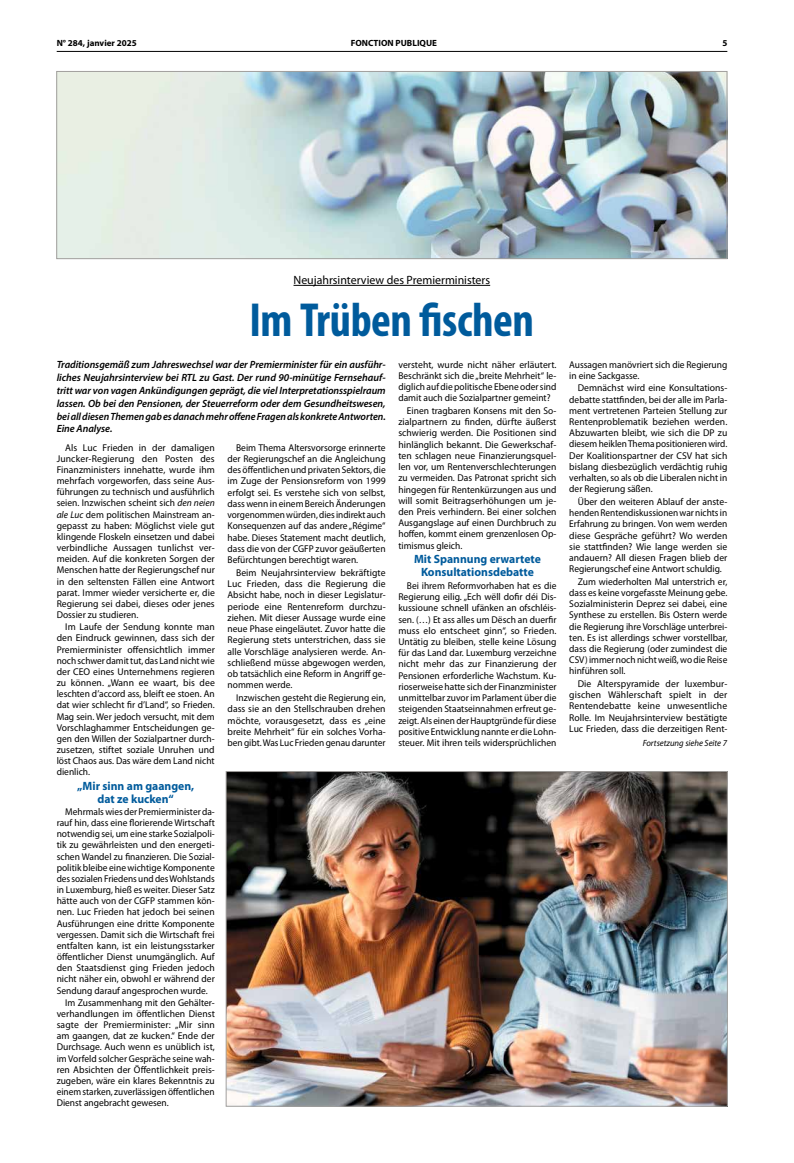
<style>
.page{position:relative;width:794px;height:1163px;background:#fff}
.page>*{position:absolute;margin:0;border:0;box-sizing:border-box;transform-origin:0 0}
.t1{font:700 condensed 48px "Myriad Pro";letter-spacing:-.01em;color:#005b9c}
.t2{font:700 12px/13px "Myriad Pro";color:#005b9c;text-align:center}
.t3{font:12px "Myriad Pro";color:#000}
.t4{font:italic 600 10.5px/12.8px "Myriad Pro";letter-spacing:-.005em;color:#000;text-align:justify}
.t5{font:9.9px/11.2px "Myriad Pro";color:#000;text-align:justify}
.t6{font:9.9px/11.2px "Myriad Pro";color:#000;text-align:justify;scale:.96 1}
.t7{font:9.9px/11.2px "Myriad Pro";color:#000;text-align:justify;scale:.95 1}
.t8{font:700 9px "Myriad Pro";color:#000}
.t9{font:italic 9px "Myriad Pro";color:#000;scale:.96 1}
.s1{font-style:italic}
</style>
<div class="page">
<hr style="left:57px;top:51px;width:670px;height:1px;background:#000">
<img style="left:58px;top:73px;width:667px;height:184px">
<div style="left:56px;top:71px;width:671px;height:188px;border:1px solid #a19f9d"></div>
<hr style="left:293px;top:285px;width:197px;height:1px;background:#000">
<img style="left:228px;top:773px;width:497px;height:331px">
<p class="t8" style="left:57px;top:37px;width:82px">N° 284, janvier 2025</p>
<p class="t8" style="left:351px;top:37px;width:88px">FONCTION PUBLIQUE</p>
<p class="t8" style="left:722px;top:38px;width:6px">5</p>
<p class="t3" style="left:293px;top:273px;width:198px">Neujahrsinterview des Premierministers</p>
<h1 class="t1" style="left:250px;top:290px;width:286px">Im Trüben fischen</h1>
<p class="t4" style="left:57px;top:358px;width:330px">Traditionsgemäß zum Jahreswechsel war der Premierminister für ein ausführ&shy;liches Neujahrsinterview bei RTL zu Gast. Der rund 90-minütige Fernsehauf&shy;tritt war von vagen Ankündigungen geprägt, die viel Interpretationsspielraum lassen. Ob bei den Pensionen, der Steuerreform oder dem Gesundheitswesen, bei all diesen Themen gab es danach mehr offene Fragen als konkrete Antworten.<br>Eine Analyse.</p>
<p class="t5" style="left:57px;top:441px;width:160px;text-indent:9px">Als Luc Frieden in der damaligen Juncker-Regierung den Posten des Finanzministers innehatte, wurde ihm mehrfach vorgeworfen, dass seine Aus&shy;führungen zu technisch und ausführlich seien. Inzwischen scheint sich <span class="s1">den neien ale Luc</span> dem politischen Mainstream an&shy;gepasst zu haben: Möglichst viele gut klingende Floskeln einsetzen und dabei verbindliche Aussagen tunlichst ver&shy;meiden. Auf die konkreten Sorgen der Menschen hatte der Regierungschef nur in den seltensten Fällen eine Antwort parat. Immer wieder versicherte er, die Regierung sei dabei, dieses oder jenes Dossier zu studieren.</p>
<p class="t5" style="left:57px;top:621px;width:160px;text-indent:9px">Im Laufe der Sendung konnte man den Eindruck gewinnen, dass sich der Premierminister offensichtlich immer noch schwer damit tut, das Land nicht wie der CEO eines Unternehmens regieren zu können. „Wann ee waart, bis dee leschten d’accord ass, bleift ee stoen. An dat wier schlecht fir d’Land“, so Frieden.<br>Mag sein. Wer jedoch versucht, mit dem Vorschlaghammer Entscheidungen ge&shy;gen den Willen der Sozialpartner durch&shy;zusetzen, stiftet soziale Unruhen und löst Chaos aus. Das wäre dem Land nicht dienlich.</p>
<p class="t2" style="left:77px;top:778px;width:118px">„Mir sinn am gaangen, dat ze kucken“</p>
<p class="t7" style="left:57px;top:805px;width:168px;text-indent:9px">Mehrmals wies der Premierminister da&shy;rauf hin, dass eine florierende Wirtschaft notwendig sei, um eine starke Sozialpoli&shy;tik zu gewährleisten und den energeti&shy;schen Wandel zu finanzieren. Die Sozial&shy;politik bleibe eine wichtige Komponente des sozialen Friedens und des Wohlstands in Luxemburg, hieß es weiter. Dieser Satz hätte auch von der CGFP stammen kön&shy;nen. Luc Frieden hat jedoch bei seinen Ausführungen eine dritte Komponente vergessen. Damit sich die Wirtschaft frei entfalten kann, ist ein leistungsstarker öffentlicher Dienst unumgänglich. Auf den Staatsdienst ging Frieden jedoch nicht näher ein, obwohl er während der Sendung darauf angesprochen wurde.</p>
<p class="t6" style="left:57px;top:996px;width:166px;text-indent:9px">Im Zusammenhang mit den Gehälter&shy;verhandlungen im öffentlichen Dienst sagte der Premierminister: „Mir sinn am gaangen, dat ze kucken.“ Ende der Durchsage. Auch wenn es unüblich ist, im Vorfeld solcher Gespräche seine wah&shy;ren Absichten der Öffentlichkeit preis&shy;zugeben, wäre ein klares Bekenntnis zu einem starken, zuverlässigen öffentlichen Dienst angebracht gewesen.</p>
<p class="t6" style="left:227px;top:441px;width:166px;text-indent:9px">Beim Thema Altersvorsorge erinnerte der Regierungschef an die Angleichung des öffentlichen und privaten Sektors, die im Zuge der Pensionsreform von 1999 erfolgt sei. Es verstehe sich von selbst, dass wenn in einem Bereich Änderungen vorgenommen würden, dies indirekt auch Konsequenzen auf das andere „Régime“ habe. Dieses Statement macht deutlich, dass die von der CGFP zuvor geäußerten Befürchtungen berechtigt waren.</p>
<p class="t5" style="left:227px;top:566px;width:160px;text-indent:9px">Beim Neujahrsinterview bekräftigte Luc Frieden, dass die Regierung die Absicht habe, noch in dieser Legislatur&shy;periode eine Rentenreform durchzu&shy;ziehen. Mit dieser Aussage wurde eine neue Phase eingeläutet. Zuvor hatte die Regierung stets unterstrichen, dass sie alle Vorschläge analysieren werde. An&shy;schließend müsse abgewogen werden, ob tatsächlich eine Reform in Angriff ge&shy;nommen werde.</p>
<p class="t6" style="left:227px;top:691px;width:166px;text-indent:9px">Inzwischen gesteht die Regierung ein, dass sie an den Stellschrauben drehen möchte, vorausgesetzt, dass es „eine breite Mehrheit“ für ein solches Vorha&shy;ben gibt. Was Luc Frieden genau darunter</p>
<p class="t5" style="left:398px;top:358px;width:160px">versteht, wurde nicht näher erläutert.<br>Beschränkt sich die „breite Mehrheit“ le&shy;diglich auf die politische Ebene oder sind damit auch die Sozialpartner gemeint?</p>
<p class="t6" style="left:398px;top:405px;width:166px;text-indent:9px">Einen tragbaren Konsens mit den So&shy;zialpartnern zu finden, dürfte äußerst schwierig werden. Die Positionen sind hinlänglich bekannt. Die Gewerkschaf&shy;ten schlagen neue Finanzierungsquel&shy;len vor, um Rentenverschlechterungen zu vermeiden. Das Patronat spricht sich hingegen für Rentenkürzungen aus und will somit Beitragserhöhungen um je&shy;den Preis verhindern. Bei einer solchen Ausgangslage auf einen Durchbruch zu hoffen, kommt einem grenzenlosen Op&shy;timismus gleich.</p>
<p class="t2" style="left:414px;top:552px;width:128px">Mit Spannung erwartete<br>Konsultationsdebatte</p>
<p class="t6" style="left:398px;top:579px;width:166px;text-indent:9px">Bei ihrem Reformvorhaben hat es die Regierung eilig. „Ech wëll dofir déi Dis&shy;kussioune schnell ufänken an ofschléis&shy;sen. (…) Et ass alles um Dësch an duerfir muss elo entscheet ginn“, so Frieden.<br>Untätig zu bleiben, stelle keine Lösung für das Land dar. Luxemburg verzeichne nicht mehr das zur Finanzierung der Pensionen erforderliche Wachstum. Ku&shy;rioserweise hatte sich der Finanzminister unmittelbar zuvor im Parlament über die steigenden Staatseinnahmen erfreut ge&shy;zeigt. Als einen der Hauptgründe für diese positive Entwicklung nannte er die Lohn&shy;steuer. Mit ihren teils widersprüchlichen</p>
<p class="t6" style="left:569px;top:358px;width:166px">Aussagen manövriert sich die Regierung in eine Sackgasse.</p>
<p class="t5" style="left:569px;top:382px;width:160px;text-indent:9px">Demnächst wird eine Konsultations&shy;debatte stattfinden, bei der alle im Parla&shy;ment vertretenen Parteien Stellung zur Rentenproblematik beziehen werden.<br>Abzuwarten bleibt, wie sich die DP zu diesem heiklen Thema positionieren wird.<br>Der Koalitionspartner der CSV hat sich bislang diesbezüglich verdächtig ruhig verhalten, so als ob die Liberalen nicht in der Regierung säßen.</p>
<p class="t5" style="left:569px;top:495px;width:160px;text-indent:9px">Über den weiteren Ablauf der anste&shy;henden Rentendiskussionen war nichts in Erfahrung zu bringen. Von wem werden diese Gespräche geführt? Wo werden sie stattfinden? Wie lange werden sie andauern? All diesen Fragen blieb der Regierungschef eine Antwort schuldig.</p>
<p class="t6" style="left:569px;top:575px;width:166px;text-indent:9px">Zum wiederholten Mal unterstrich er, dass es keine vorgefasste Meinung gebe.<br>Sozialministerin Deprez sei dabei, eine Synthese zu erstellen. Bis Ostern werde die Regierung ihre Vorschläge unterbrei&shy;ten. Es ist allerdings schwer vorstellbar, dass die Regierung (oder zumindest die CSV) immer noch nicht weiß, wo die Reise hinführen soll.</p>
<p class="t5" style="left:569px;top:677px;width:160px;text-indent:9px">Die Alterspyramide der luxembur&shy;gischen Wählerschaft spielt in der Rentendebatte keine unwesentliche Rolle. Im Neujahrsinterview bestätigte Luc Frieden, dass die derzeitigen Rent-</p>
<p class="t9" style="left:642px;top:737px;width:89px">Fortsetzung siehe Seite 7</p>
</div>
